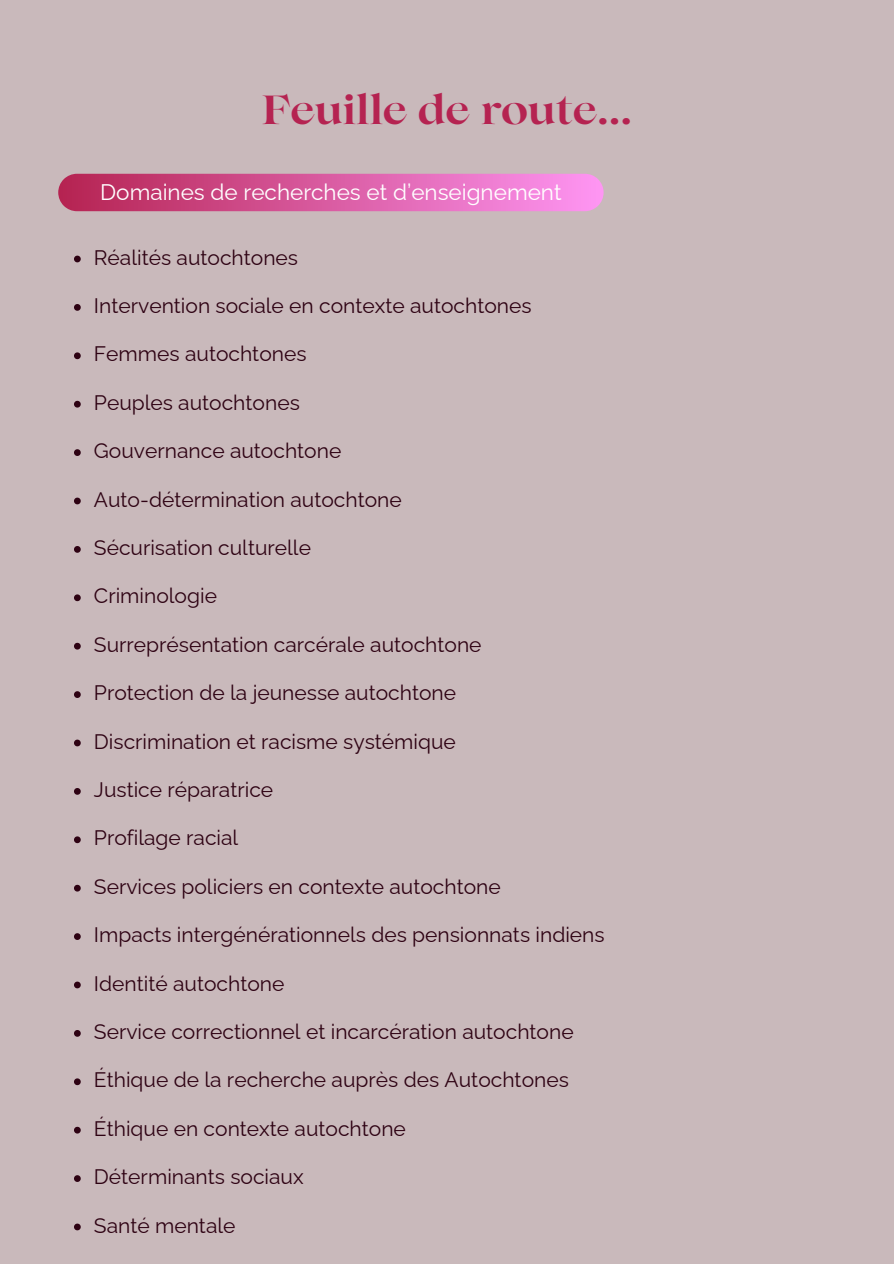
<style>
.page{position:relative;width:894px;height:1264px;background:#fff}
.page>*{position:absolute;margin:0;border:0;box-sizing:border-box;transform-origin:0 0}
.t1{font:700 40.5px "Lovelace";color:#b52351}
.t2{font:22.5px "Raleway";color:#fff}
.t3{font:21px "Raleway";color:#2e0213}
</style>
<div class="page">
<div style="left:0;top:0;width:893px;height:1263px;background:#c9b9bb"></div>
<svg style="left:58px;top:174px;width:545px;height:37px"></svg>
<svg style="left:74px;top:255px;width:7px;height:7px"></svg>
<svg style="left:74px;top:304px;width:7px;height:7px"></svg>
<svg style="left:74px;top:352px;width:7px;height:7px"></svg>
<svg style="left:74px;top:401px;width:7px;height:6px"></svg>
<svg style="left:74px;top:449px;width:7px;height:7px"></svg>
<svg style="left:74px;top:497px;width:7px;height:7px"></svg>
<svg style="left:74px;top:546px;width:7px;height:6px"></svg>
<svg style="left:74px;top:594px;width:7px;height:7px"></svg>
<svg style="left:74px;top:642px;width:7px;height:7px"></svg>
<svg style="left:74px;top:691px;width:7px;height:7px"></svg>
<svg style="left:74px;top:739px;width:7px;height:7px"></svg>
<svg style="left:74px;top:788px;width:7px;height:6px"></svg>
<svg style="left:74px;top:836px;width:7px;height:7px"></svg>
<svg style="left:74px;top:884px;width:7px;height:7px"></svg>
<svg style="left:74px;top:933px;width:7px;height:6px"></svg>
<svg style="left:74px;top:981px;width:7px;height:7px"></svg>
<svg style="left:74px;top:1030px;width:7px;height:6px"></svg>
<svg style="left:74px;top:1078px;width:7px;height:7px"></svg>
<svg style="left:74px;top:1126px;width:7px;height:7px"></svg>
<svg style="left:74px;top:1175px;width:7px;height:6px"></svg>
<svg style="left:74px;top:1223px;width:7px;height:7px"></svg>
<h1 class="t1" style="left:261px;top:94px;width:372px">Feuille de route...</h1>
<p class="t2" style="left:100px;top:179px;width:462px">Domaines de recherches et d’enseignement</p>
<p class="t3" style="left:94px;top:245px;width:205px">Réalités autochtones</p>
<p class="t3" style="left:94px;top:293px;width:439px">Intervention sociale en contexte autochtones</p>
<p class="t3" style="left:94px;top:342px;width:214px">Femmes autochtones</p>
<p class="t3" style="left:94px;top:390px;width:207px">Peuples autochtones</p>
<p class="t3" style="left:94px;top:438px;width:249px">Gouvernance autochtone</p>
<p class="t3" style="left:94px;top:487px;width:309px">Auto-détermination autochtone</p>
<p class="t3" style="left:94px;top:535px;width:218px">Sécurisation culturelle</p>
<p class="t3" style="left:94px;top:583px;width:124px">Criminologie</p>
<p class="t3" style="left:94px;top:632px;width:389px">Surreprésentation carcérale autochtone</p>
<p class="t3" style="left:94px;top:680px;width:363px">Protection de la jeunesse autochtone</p>
<p class="t3" style="left:94px;top:729px;width:363px">Discrimination et racisme systémique</p>
<p class="t3" style="left:94px;top:777px;width:181px">Justice réparatrice</p>
<p class="t3" style="left:94px;top:825px;width:146px">Profilage racial</p>
<p class="t3" style="left:94px;top:874px;width:408px">Services policiers en contexte autochtone</p>
<p class="t3" style="left:94px;top:922px;width:512px">Impacts intergénérationnels des pensionnats indiens</p>
<p class="t3" style="left:94px;top:970px;width:192px">Identité autochtone</p>
<p class="t3" style="left:94px;top:1019px;width:481px">Service correctionnel et incarcération autochtone</p>
<p class="t3" style="left:94px;top:1067px;width:476px">Éthique de la recherche auprès des Autochtones</p>
<p class="t3" style="left:94px;top:1116px;width:313px">Éthique en contexte autochtone</p>
<p class="t3" style="left:94px;top:1164px;width:211px">Déterminants sociaux</p>
<p class="t3" style="left:94px;top:1212px;width:143px">Santé mentale</p>
</div>
